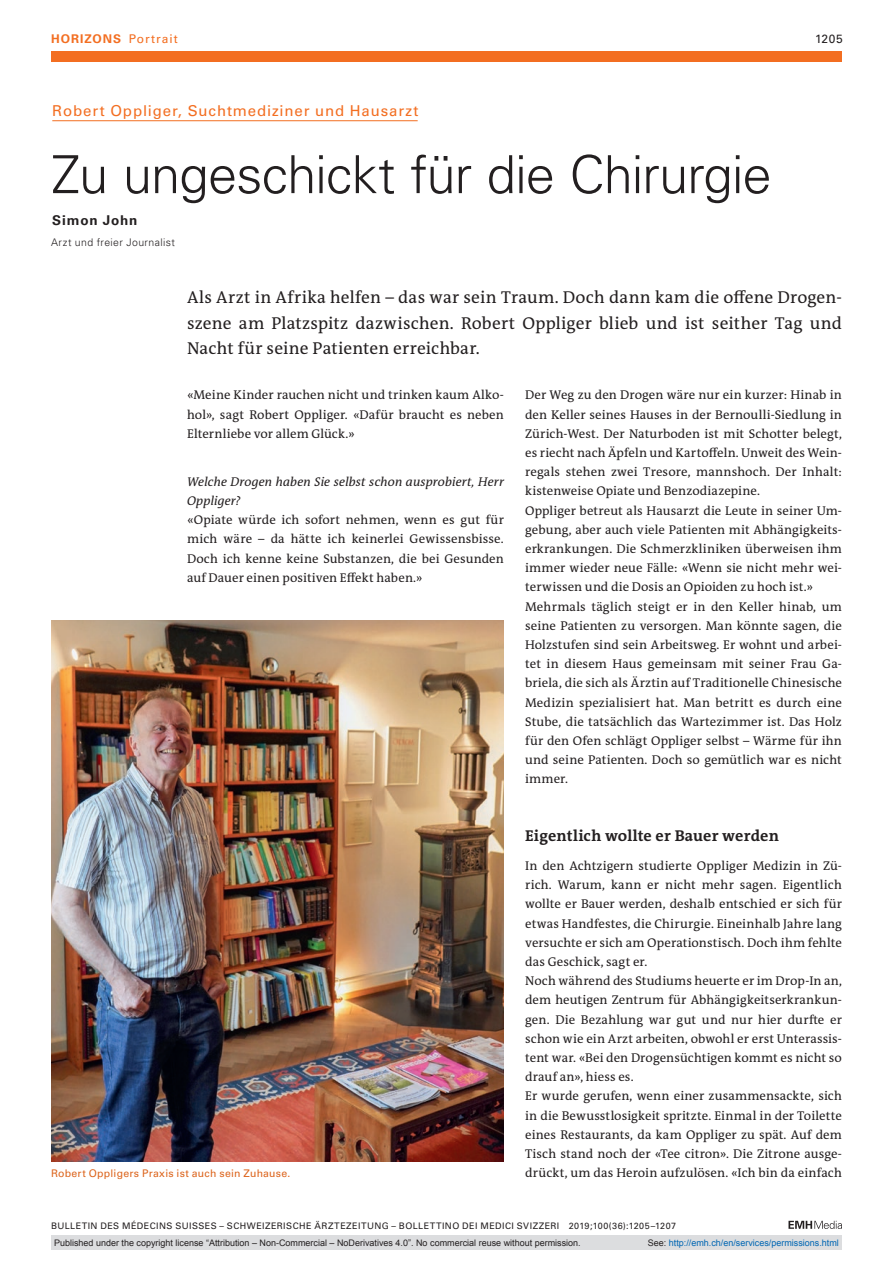
<style>
.page{position:relative;width:893px;height:1263px;background:#fff}
.page>*{position:absolute;margin:0;border:0;box-sizing:border-box;transform-origin:0 0}
.article-title{font:300 52.5px "Univers LT Std";letter-spacing:-.02em;color:#231f20}
.section-pl{font:17.25px/25.5px "The Antiqua B W5 Plain";letter-spacing:.01em;color:#231f20;text-align:justify}
.section-h1{font:700 15.75px "The Antiqua B W7";letter-spacing:.01em;color:#231f20}
.pre-heading{font:15px "Univers LT Std";letter-spacing:.055em;color:#f36e21}
.author-notes{font:700 13.5px "Univers LT Std";letter-spacing:.06em;color:#231f20}
.section-pn{font:12.75px/19.2px "The Antiqua B W5 Plain";letter-spacing:.005em;color:#231f20;text-align:justify}
.section-pn-2{font:italic 12.75px/19.2px "The Antiqua B W5 Plain";letter-spacing:.01em;color:#231f20}
.ressort{font:700 12px "Univers LT Std";letter-spacing:.085em;color:#f36e21}
.ressort-2{font:12px "Univers LT Std";color:#231f20}
.fig-caption{font:10.5px "Univers LT Std";letter-spacing:.02em;color:#dc641c}
.aff{font:300 10.5px "Univers LT Std";letter-spacing:.035em;color:#231f20}
.t1{font:9px "Arial";color:#231f20}
.fusszeile{font:9px "Univers LT Std";letter-spacing:.05em;color:#231f20}
.t2{font:9px "Arial";color:#0066b3}
.s1{font-weight:400}
.s2{color:#231f20}
</style>
<div class="page">
<svg style="left:788px;top:1221px;width:54px;height:8px"></svg>
<hr style="left:52px;top:120px;width:366px;height:1px;background:#f36e21">
<img style="left:51px;top:620px;width:453px;height:541px">
<div style="left:51px;top:51px;width:791px;height:11px;background:#f36e21"></div>
<div style="left:51px;top:1235px;width:791px;height:15px;background:#dcdddf"></div>
<p class="ressort" style="left:51px;top:31px;width:128px">HORIZONS <span class="s1">Portrait</span></p>
<p class="ressort-2" style="left:815px;top:31px;width:29px">1205</p>
<p class="pre-heading" style="left:52px;top:102px;width:368px">Robert Oppliger, Suchtmediziner und Hausarzt</p>
<p class="article-title" style="left:51px;top:143px;width:722px">Zu ungeschickt für die Chirurgie</p>
<p class="author-notes" style="left:52px;top:212px;width:87px">Simon John</p>
<p class="aff" style="left:51px;top:236px;width:126px">Arzt und freier Journalist</p>
<p class="section-pl" style="left:187px;top:285px;width:656px">Als Arzt in Afrika helfen – das war sein Traum. Doch dann kam die offene Drogen&shy;szene am Platzspitz dazwischen. Robert Oppliger blieb und ist seither Tag und Nacht für seine Patienten erreichbar.</p>
<p class="section-pn" style="left:525px;top:386px;width:318px">Der Weg zu den Drogen wäre nur ein kurzer: Hinab in den Keller seines Hauses in der Bernoulli-Siedlung in Zürich-West. Der Naturboden ist mit Schotter belegt, es riecht nach Äpfeln und Kartoffeln. Unweit des Wein&shy;regals stehen zwei Tresore, mannshoch. Der Inhalt: kistenweise Opiate und Benzodiazepine.</p>
<p class="section-pn" style="left:525px;top:501px;width:318px">Oppliger betreut als Hausarzt die Leute in seiner Um&shy;gebung, aber auch viele Patienten mit Abhängigkeits&shy;erkrankungen. Die Schmerzkliniken überweisen ihm immer wieder neue Fälle: «Wenn sie nicht mehr wei&shy;terwissen und die Dosis an Opioiden zu hoch ist.»</p>
<p class="section-pn" style="left:525px;top:597px;width:318px">Mehrmals täglich steigt er in den Keller hinab, um seine Patienten zu versorgen. Man könnte sagen, die Holzstufen sind sein Arbeitsweg. Er wohnt und arbei&shy;tet in diesem Haus gemeinsam mit seiner Frau Ga&shy;briela, die sich als Ärztin auf Traditionelle Chinesische Medizin spezialisiert hat. Man betritt es durch eine Stube, die tatsächlich das Wartezimmer ist. Das Holz für den Ofen schlägt Oppliger selbst – Wärme für ihn und seine Patienten. Doch so gemütlich war es nicht immer.</p>
<p class="section-pn" style="left:187px;top:386px;width:318px">«Meine Kinder rauchen nicht und trinken kaum Alko&shy;hol», sagt Robert Oppliger. «Dafür braucht es neben Elternliebe vor allem Glück.»</p>
<p class="section-pn-2" style="left:187px;top:472px;width:318px">Welche Drogen haben Sie selbst schon ausprobiert, Herr<br>Oppliger?</p>
<p class="section-pn" style="left:187px;top:510px;width:318px">«Opiate würde ich sofort nehmen, wenn es gut für mich wäre – da hätte ich keinerlei Gewissensbisse.<br>Doch ich kenne keine Substanzen, die bei Gesunden auf Dauer einen positiven Effekt haben.»</p>
<p class="section-h1" style="left:525px;top:826px;width:255px">Eigentlich wollte er Bauer werden</p>
<p class="section-pn" style="left:525px;top:856px;width:318px">In den Achtzigern studierte Oppliger Medizin in Zü&shy;rich. Warum, kann er nicht mehr sagen. Eigentlich wollte er Bauer werden, deshalb entschied er sich für etwas Handfestes, die Chirurgie. Eineinhalb Jahre lang versuchte er sich am Operationstisch. Doch ihm fehlte das Geschick, sagt er.</p>
<p class="section-pn" style="left:525px;top:971px;width:318px">Noch während des Studiums heuerte er im Drop-In an, dem heutigen Zentrum für Abhängigkeitserkrankun&shy;gen. Die Bezahlung war gut und nur hier durfte er schon wie ein Arzt arbeiten, obwohl er erst Unterassis&shy;tent war. «Bei den Drogensüchtigen kommt es nicht so drauf an», hiess es.</p>
<p class="section-pn" style="left:525px;top:1086px;width:318px">Er wurde gerufen, wenn einer zusammensackte, sich in die Bewusstlosigkeit spritzte. Einmal in der Toilette eines Restaurants, da kam Oppliger zu spät. Auf dem Tisch stand noch der «Tee citron». Die Zitrone ausge-</p>
<p class="fig-caption" style="left:51px;top:1167px;width:241px">Robert Oppligers Praxis ist auch sein Zuhause.</p>
<p class="section-pn" style="left:525px;top:1163px;width:318px">drückt, um das Heroin aufzulösen. «Ich bin da einfach</p>
<p class="fusszeile" style="left:51px;top:1220px;width:627px">BULLETIN DES MÉDECINS SUISSES – SCHWEIZERISCHE ÄRZTEZEITUNG – BOLLETTINO DEI MEDICI SVIZZERI 2019;100(36):1205–1207</p>
<p class="t1" style="left:54px;top:1237px;width:528px">Published under the copyright license “Attribution – Non-Commercial – NoDerivatives 4.0”. No commercial reuse without permission.</p>
<p class="t2" style="left:648px;top:1237px;width:193px"><span class="s2">See:</span> http://emh.ch/en/services/permissions.html</p>
</div>
